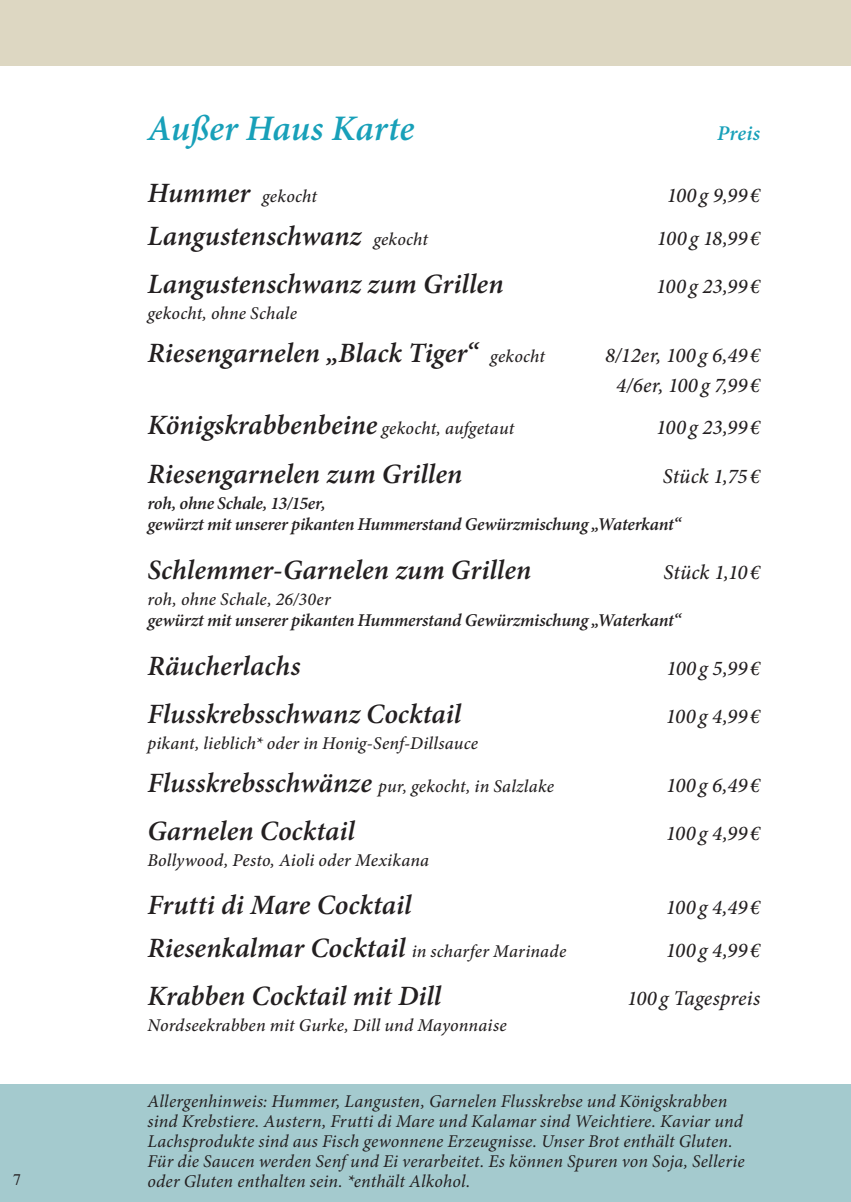
<style>
.page{position:relative;width:851px;height:1202px;background:#fff}
.page>*{position:absolute;margin:0;border:0;box-sizing:border-box;transform-origin:0 0}
.t1{font:italic 600 36px "Minion Pro";letter-spacing:-.005em;color:#18a0b9}
.t2{font:italic 600 28px "Minion Pro";color:#231f20}
.t3{font:italic 500 21px/30px "Minion Pro";color:#231f20;text-align:center}
.t4{font:italic 600 21px "Minion Pro";letter-spacing:.01em;color:#18a0b9}
.t5{font:italic 18px/20px "Minion Pro";letter-spacing:.01em;color:#231f20}
.t6{font:italic 500 18px "Minion Pro";letter-spacing:.01em;color:#231f20}
.t7{font:italic 600 18px/21.6px "Minion Pro";letter-spacing:-.015em;color:#231f20}
.t8{font:16px "Times";color:#231f20}
.s1{font-weight:600;font-size:28px}
.s2{font-weight:500;font-size:18px}
</style>
<div class="page">
<div style="left:0;top:0;width:850px;height:66px;background:#ddd7c2"></div>
<div style="left:0;top:1084px;width:850px;height:118px;background:#a4cace"></div>
<p class="t8" style="left:13px;top:1165px;width:10px">7</p>
<h1 class="t1" style="left:147px;top:103px;width:268px">Außer Haus Karte</h1>
<p class="t4" style="left:717px;top:118px;width:44px">Preis</p>
<p class="t6" style="left:147px;top:184px;width:171px"><span class="s1">Hummer</span> gekocht</p>
<p class="t3" style="left:666px;top:180px;width:95px">100 g 9,99 €</p>
<h2 class="t2" style="left:147px;top:216px;width:282px">Langustenschwanz <span class="s2">gekocht</span></h2>
<p class="t3" style="left:656px;top:223px;width:105px">100 g 18,99 €</p>
<h2 class="t2" style="left:147px;top:264px;width:357px">Langustenschwanz zum Grillen</h2>
<p class="t3" style="left:656px;top:271px;width:105px">100 g 23,99 €</p>
<p class="t6" style="left:147px;top:301px;width:151px">gekocht, ohne Schale</p>
<h2 class="t2" style="left:147px;top:333px;width:399px">Riesengarnelen „Black Tiger“ <span class="s2">gekocht</span></h2>
<p class="t3" style="left:605px;top:340px;width:156px">8/12er, 100 g 6,49 €<br>4/6er, 100 g 7,99 €</p>
<h2 class="t2" style="left:147px;top:406px;width:368px">Königskrabbenbeine <span class="s2">gekocht, aufgetaut</span></h2>
<p class="t3" style="left:656px;top:413px;width:105px">100 g 23,99 €</p>
<h2 class="t2" style="left:147px;top:454px;width:316px">Riesengarnelen zum Grillen</h2>
<p class="t3" style="left:662px;top:461px;width:99px">Stück 1,75 €</p>
<p class="t7" style="left:147px;top:492px;width:535px">roh, ohne Schale, 13/15er,<br>gewürzt mit unserer pikanten Hummerstand Gewürzmischung „Waterkant“</p>
<h2 class="t2" style="left:147px;top:550px;width:385px">Schlemmer-Garnelen zum Grillen</h2>
<p class="t3" style="left:663px;top:557px;width:98px">Stück 1,10 €</p>
<p class="t6" style="left:147px;top:587px;width:185px">roh, ohne Schale, 26/30er</p>
<p class="t7" style="left:147px;top:610px;width:535px">gewürzt mit unserer pikanten Hummerstand Gewürzmischung „Waterkant“</p>
<h2 class="t2" style="left:147px;top:646px;width:154px">Räucherlachs</h2>
<p class="t3" style="left:666px;top:653px;width:95px">100 g 5,99 €</p>
<h2 class="t2" style="left:147px;top:694px;width:315px">Flusskrebsschwanz Cocktail</h2>
<p class="t3" style="left:665px;top:701px;width:96px">100g 4,99€</p>
<p class="t6" style="left:147px;top:731px;width:332px">pikant, lieblich* oder in Honig-Senf-Dillsauce</p>
<p class="t6" style="left:147px;top:774px;width:408px"><span class="s1">Flusskrebsschwänze</span> pur, gekocht, in Salzlake</p>
<p class="t3" style="left:666px;top:770px;width:96px">100g 6,49€</p>
<h2 class="t2" style="left:147px;top:811px;width:209px">Garnelen Cocktail</h2>
<p class="t3" style="left:665px;top:818px;width:96px">100g 4,99€</p>
<p class="t6" style="left:147px;top:848px;width:283px">Bollywood, Pesto, Aioli oder Mexikana</p>
<h2 class="t2" style="left:147px;top:886px;width:265px">Frutti di Mare Cocktail</h2>
<p class="t3" style="left:665px;top:893px;width:96px">100g 4,49€</p>
<h2 class="t2" style="left:147px;top:928px;width:420px">Riesenkalmar Cocktail <span class="s2">in scharfer Marinade</span></h2>
<p class="t3" style="left:665px;top:935px;width:96px">100g 4,99€</p>
<h2 class="t2" style="left:147px;top:977px;width:295px">Krabben Cocktail mit Dill</h2>
<p class="t3" style="left:627px;top:984px;width:134px">100 g Tagespreis</p>
<p class="t6" style="left:147px;top:1013px;width:360px">Nordseekrabben mit Gurke, Dill und Mayonnaise</p>
<p class="t5" style="left:147px;top:1091px;width:598px">Allergenhinweis: Hummer, Langusten, Garnelen Flusskrebse und Königskrabben sind Krebstiere. Austern, Frutti di Mare und Kalamar sind Weichtiere. Kaviar und Lachsprodukte sind aus Fisch gewonnene Erzeugnisse. Unser Brot enthält Gluten.<br>Für die Saucen werden Senf und Ei verarbeitet. Es können Spuren von Soja, Sellerie oder Gluten enthalten sein. *enthält Alkohol.</p>
</div>
